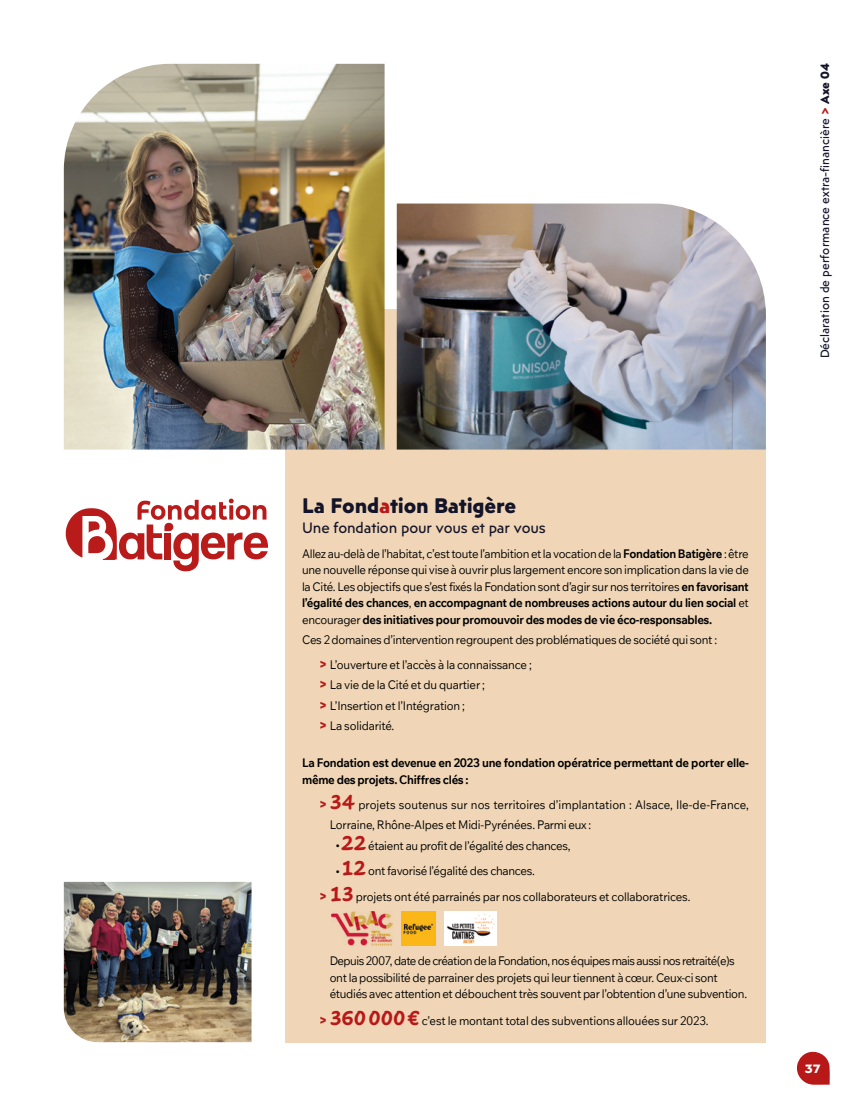
<style>
.page{position:relative;width:851px;height:1106px;background:#fff}
.page>*{position:absolute;margin:0;border:0;box-sizing:border-box;transform-origin:0 0}
.t1{font:700 21px "Posterama Text";letter-spacing:-.01em;color:#131329}
.t2{font:15px "Posterama Text";letter-spacing:-.01em;color:#131329}
.t3{font:12px/16.5px "Wix Madefor Text";letter-spacing:-.025em;color:#000;scale:.95 1}
.t4{font:12px/20.2px "Wix Madefor Text";color:#000;scale:.95 1}
.t5{font:700 12px/16.5px "Wix Madefor Text";letter-spacing:-.02em;color:#000;scale:.95 1}
.t6{font:12px "Posterama Text";color:#131329}
.t7{font:700 12px "Posterama Text";color:#fff}
.s1{color:#b91818}
.s2{font-weight:700}
.s3{font-weight:800;font-size:13.5px;color:#b91818}
.s4{font-family:"Cavolini";font-weight:700;font-size:21px;color:#b91818}
.s5{font-weight:700;color:#b91818}
</style>
<div class="page">
<div style="left:285px;top:309px;width:480px;height:733px;background:#f0d6b6"></div>
<img style="left:64px;top:64px;width:320px;height:385px">
<img style="left:396px;top:203px;width:369px;height:246px">
<img style="left:64px;top:881px;width:187px;height:161px">
<img style="left:332px;top:911px;width:61px;height:34px">
<img style="left:401px;top:911px;width:34px;height:34px">
<img style="left:444px;top:911px;width:52px;height:34px">
<svg style="left:65px;top:498px;width:203px;height:73px"></svg>
<svg style="left:797px;top:1051px;width:32px;height:33px"></svg>
<h1 class="t1" style="left:302px;top:491px;width:216px">La Fond<span class="s1">a</span>tion Batigère</h1>
<p class="t2" style="left:302px;top:518px;width:245px">Une fondation pour vous et par vous</p>
<p class="t3" style="left:302px;top:544px;width:472px;text-align:justify">Allez au-delà de l’habitat, c’est toute l’ambition et la vocation de la <span class="s2">Fondation Batigère</span> : être une nouvelle réponse qui vise à ouvrir plus largement encore son implication dans la vie de la Cité. Les objectifs que s’est fixés la Fondation sont d’agir sur nos territoires <span class="s2">en favorisant l’égalité des chances</span>, <span class="s2">en accompagnant de nombreuses actions autour du lien social</span> et encourager <span class="s2">des initiatives pour promouvoir des modes de vie éco-responsables.</span></p>
<p class="t3" style="left:319px;top:627px;width:420px;line-height:24.5px;text-indent:-17px">Ces 2 domaines d’intervention regroupent des problématiques de société qui sont : <span class="s3">&gt;</span> L’ouverture et l’accès à la connaissance ;</p>
<p class="t3" style="left:319px;top:674px;width:176px;line-height:20.2px"><span class="s3">&gt;</span> La vie de la Cité et du quartier ; <span class="s3">&gt;</span> L’Insertion et l’Intégration ;<br><span class="s3">&gt;</span> La solidarité.</p>
<p class="t5" style="left:302px;top:753px;width:472px">La Fondation est devenue en 2023 une fondation opératrice permettant de porter elle&shy;même des projets. Chiffres clés :</p>
<p class="t4" style="left:329px;top:793px;width:442px;text-indent:-11px"><span class="s3">&gt;</span> <span class="s4">34</span> projets soutenus sur nos territoires d’implantation : Alsace, Ile-de-France,<br>Lorraine, Rhône-Alpes et Midi-Pyrénées. Parmi eux :</p>
<p class="t3" style="left:336px;top:836px;width:248px">• <span class="s4">22</span> étaient au profit de l’égalité des chances,</p>
<p class="t3" style="left:319px;top:857px;width:392px;line-height:25.2px;text-indent:17px">• <span class="s4">12</span> ont favorisé l’égalité des chances.<br><span class="s3">&gt;</span> <span class="s4">13</span> projets ont été parrainés par nos collaborateurs et collaboratrices.</p>
<p class="t3" style="left:329px;top:951px;width:441px">Depuis 2007, date de création de la Fondation, nos équipes mais aussi nos retraité(e)s ont la possibilité de parrainer des projets qui leur tiennent à cœur. Ceux-ci sont étudiés avec attention et débouchent très souvent par l’obtention d’une subvention.</p>
<p class="t3" style="left:319px;top:1011px;width:411px"><span class="s3">&gt;</span> <span class="s4">360000€</span> c’est le montant total des subventions allouées sur 2023.</p>
<p class="t6" style="left:817px;top:358px;width:297px;rotate:-90deg">Déclaration de performance extra-financière <span class="s5">&gt;</span> <span class="s2">Axe 04</span></p>
<p class="t7" style="left:804px;top:1060px;width:17px">37</p>
</div>
